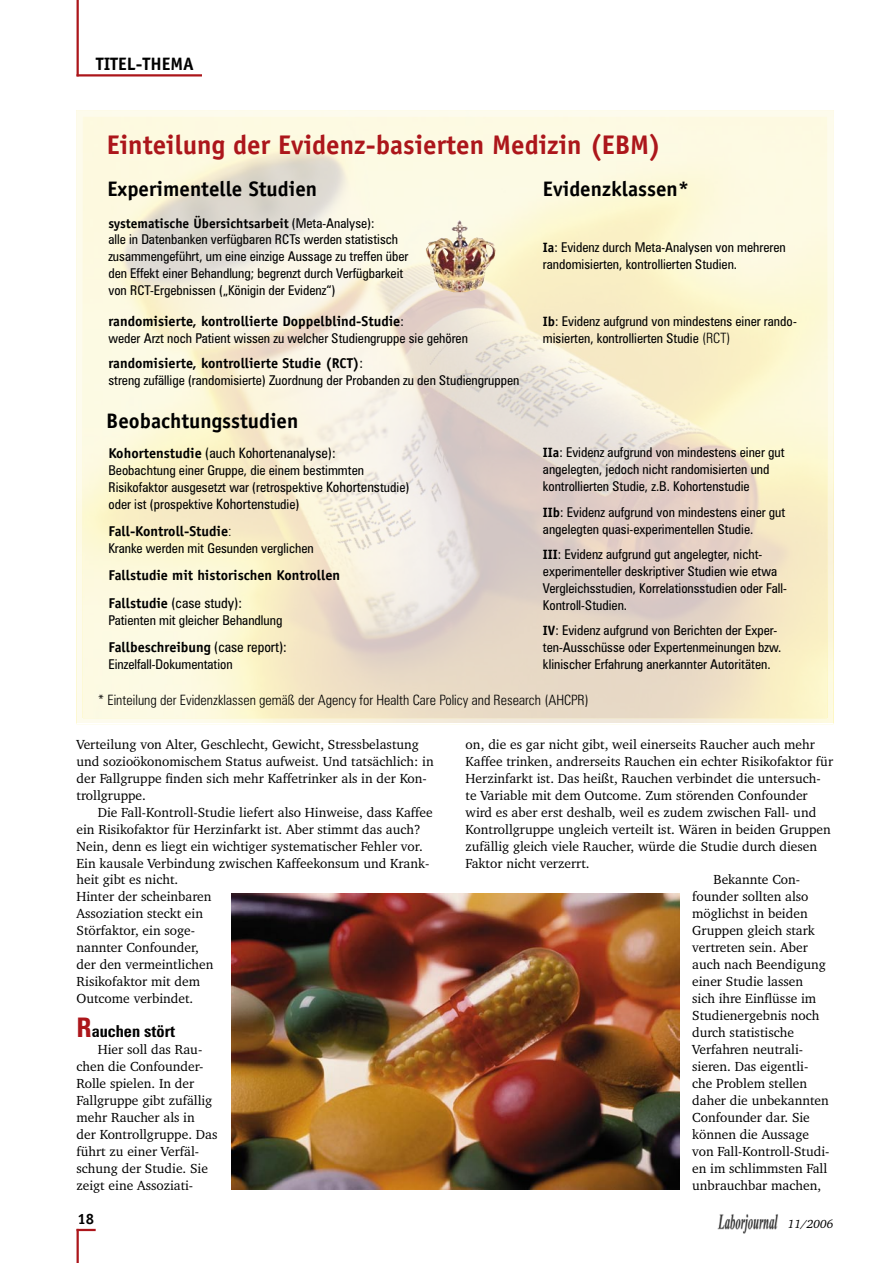
<style>
.page{position:relative;width:893px;height:1263px;background:#fff}
.page>*{position:absolute;margin:0;border:0;box-sizing:border-box;transform-origin:0 0}
.Bildlegende{font:700 27px "Officina Sans";color:#ac161b}
.Bildlegende-2{font:700 21px "Officina Sans";color:#000}
.t1{font:700 18px "Officina Sans";color:#000}
.Fließtext{font:700 condensed 16.5px "Zurich BT";color:#000}
.t2{font:700 15px "Officina Sans";color:#000}
.Bildlegende-3{font:700 14.25px "Officina Sans";color:#000}
.Bildlegende-4{font:300 condensed 14.25px "Zurich BT";color:#000}
.Bildlegende-5{font:condensed 14.25px "Zurich BT";color:#000}
.Fließtext-2{font:13.5px/17px "Charter IT Cby BT";color:#000}
.Bildlegende-6{font:condensed 13.5px/17px "Zurich BT";color:#000}
.Bildlegende-7{font:700 13.5px "Officina Sans";color:#000}
.t3{font:italic 12px "Charter IT Cby BT";color:#000}
.s1{font-family:"Zurich BT";font-weight:400;font-stretch:condensed}
.s2{font-family:"Zurich BT";font-weight:400;font-stretch:condensed;font-size:13.5px}
.s3{font-family:"Officina Sans";font-weight:700;font-stretch:normal}
.s4{font-size:14.25px}
.s5{font-family:"Zurich BT";font-weight:300;font-stretch:condensed}
.s6{font-weight:300;font-size:14.25px}
.s7{font-size:27px;color:#ac161b}
</style>
<div class="page">
<hr style="left:77px;top:1229px;width:2px;height:34px;background:#ac161b">
<svg style="left:79px;top:1229px;width:17px;height:2px"></svg>
<img style="left:717px;top:1214px;width:61px;height:20px">
<hr style="left:77px;top:0;width:2px;height:76px;background:#ac161b">
<hr style="left:77px;top:74px;width:125px;height:2px;background:#ac161b">
<img style="left:84px;top:118px;width:742px;height:599px">
<img style="left:426px;top:220px;width:70px;height:72px">
<div style="left:77px;top:111px;width:756px;height:613px;border:6px solid #fff"></div>
<img style="left:231px;top:893px;width:448px;height:296px">
<h3 class="t1" style="left:96px;top:53px;width:100px">TITEL-THEMA</h3>
<p class="Bildlegende" style="left:107px;top:128px;width:556px">Einteilung der Evidenz-basierten Medizin (EBM)</p>
<p class="Bildlegende-2" style="left:108px;top:176px;width:211px">Experimentelle Studien</p>
<p class="Bildlegende-7" style="left:108px;top:214px;width:268px">systematische Übersichtsarbeit <span class="s1">(Meta-Analyse):</span></p>
<p class="Bildlegende-6" style="left:108px;top:231px;width:302px">alle in Datenbanken verfügbaren RCTs werden statistisch zusammengeführt, um eine einzige Aussage zu treffen über den Effekt einer Behandlung; begrenzt durch Verfügbarkeit von RCT-Ergebnissen („Königin der Evidenz“)</p>
<p class="Bildlegende-3" style="left:108px;top:312px;width:297px">randomisierte, kontrollierte Doppelblind-Studie<span class="s2">:</span></p>
<p class="Bildlegende-6" style="left:108px;top:330px;width:361px">weder Arzt noch Patient wissen zu welcher Studiengruppe sie gehören</p>
<p class="Bildlegende-3" style="left:108px;top:354px;width:256px">randomisierte, kontrollierte Studie (RCT)<span class="s1">:</span></p>
<p class="Bildlegende-6" style="left:108px;top:372px;width:412px">streng zufällige (randomisierte) Zuordnung der Probanden zu den Studiengruppen</p>
<p class="Bildlegende-2" style="left:106px;top:408px;width:194px">Beobachtungsstudien</p>
<p class="Bildlegende-5" style="left:108px;top:444px;width:229px"><span class="s3">Kohortenstudie</span> (auch Kohortenanalyse):</p>
<p class="Bildlegende-6" style="left:108px;top:461px;width:257px">Beobachtung einer Gruppe, die einem bestimmten</p>
<p class="Bildlegende-6" style="left:108px;top:478px;width:302px">Risikofaktor ausgesetzt war (retrospektive <span class="s4">Kohortens</span>tudie)</p>
<p class="Bildlegende-6" style="left:108px;top:495px;width:193px">oder ist (prospektive <span class="s4">Kohortens</span>tudie)</p>
<p class="Bildlegende-3" style="left:108px;top:522px;width:125px">Fall-Kontroll-Studie<span class="s5">:</span></p>
<p class="Bildlegende-6" style="left:108px;top:539px;width:207px">Kranke werden mit Gesunden verglichen</p>
<p class="Bildlegende-3" style="left:108px;top:567px;width:233px">Fallstudie mit historischen Kontrollen</p>
<p class="Bildlegende-5" style="left:108px;top:595px;width:135px"><span class="s3">Fallstudie</span> (case study):</p>
<p class="Bildlegende-6" style="left:108px;top:612px;width:176px">Patienten mit gleicher Behandlung</p>
<p class="Bildlegende-3" style="left:108px;top:638px;width:180px">Fallbeschreibung <span class="s1">(case report):</span></p>
<p class="Bildlegende-6" style="left:108px;top:655px;width:126px">Einzelfall-Dokumentation</p>
<p class="Bildlegende-2" style="left:543px;top:176px;width:148px">Evidenzklassen*</p>
<p class="Bildlegende-6" style="left:543px;top:239px;width:244px"><span class="s3">Ia</span>: Evidenz durch Meta-Analysen von mehreren randomisierten, kontrollierten Studien.</p>
<p class="Bildlegende-6" style="left:543px;top:312px;width:255px"><span class="s3">Ib</span>: Evidenz aufgrund von mindestens einer rando&shy;misierten, kontrollierten Studie <span class="s6">(RCT)</span></p>
<p class="Bildlegende-6" style="left:543px;top:444px;width:243px"><span class="s3">IIa</span>: Evidenz aufgrund von mindestens einer gut angelegten, jedoch nicht randomisierten und kontrollierten Studie, z.B. Kohortenstudie</p>
<p class="Bildlegende-6" style="left:543px;top:504px;width:244px"><span class="s3">IIb</span>: Evidenz aufgrund von mindestens einer gut angelegten quasi-experimentellen Studie.</p>
<p class="Bildlegende-6" style="left:543px;top:546px;width:245px"><span class="s3">III</span>: Evidenz aufgrund gut angelegter, nicht&shy;experimenteller deskriptiver Studien wie etwa Vergleichsstudien, Korrelationsstudien oder Fall-Kontroll-Studien.</p>
<p class="Bildlegende-6" style="left:543px;top:622px;width:240px"><span class="s3">IV</span>: Evidenz aufgrund von Berichten der Exper&shy;ten-Ausschüsse oder Expertenmeinungen bzw. klinischer Erfahrung anerkannter Autoritäten.</p>
<p class="Bildlegende-4" style="left:98px;top:691px;width:492px">* Einteilung der Evidenzklassen gemäß der Agency for Health Care Policy and Research (AHCPR)</p>
<p class="Fließtext-2" style="left:77px;top:735px;width:359px">Verteilung von Alter, Geschlecht, Gewicht, Stressbelastung und sozioökonomischem Status aufweist. Und tatsächlich: in der Fallgruppe finden sich mehr Kaffetrinker als in der Kon&shy;trollgruppe.</p>
<p class="Fließtext-2" style="left:77px;top:803px;width:358px;text-indent:21px">Die Fall-Kontroll-Studie liefert also Hinweise, dass Kaffee ein Risikofaktor für Herzinfarkt ist. Aber stimmt das auch?<br>Nein, denn es liegt ein wichtiger systematischer Fehler vor.<br>Ein kausale Verbindung zwischen Kaffeekonsum und Krank&shy;heit gibt es nicht.<br>Hinter der scheinbaren<br>Assoziation steckt ein<br>Störfaktor, ein soge-<br>nannter Confounder,<br>der den vermeintlichen<br>Risikofaktor mit dem<br>Outcome verbindet.</p>
<p class="Fließtext" style="left:77px;top:1021px;width:100px"><span class="s7">R</span>auchen stört</p>
<p class="Fließtext-2" style="left:77px;top:1040px;width:142px;text-indent:21px">Hier soll das Rau&shy;chen die Confounder-<br>Rolle spielen. In der<br>Fallgruppe gibt zufällig mehr Raucher als in der Kontrollgruppe. Das führt zu einer Verfäl&shy;schung der Studie. Sie zeigt eine Assoziati-</p>
<p class="t2" style="left:78px;top:1209px;width:18px">18</p>
<p class="Fließtext-2" style="left:466px;top:735px;width:369px">on, die es gar nicht gibt, weil einerseits Raucher auch mehr Kaffee trinken, andrerseits Rauchen ein echter Risikofaktor für Herzinfarkt ist. Das heißt, Rauchen verbindet die untersuch&shy;te Variable mit dem Outcome. Zum störenden Confounder wird es aber erst deshalb, weil es zudem zwischen Fall- und Kontrollgruppe ungleich verteilt ist. Wären in beiden Gruppen zufällig gleich viele Raucher, würde die Studie durch diesen Faktor nicht verzerrt.</p>
<p class="Fließtext-2" style="left:692px;top:871px;width:139px;text-indent:21px">Bekannte Con&shy;founder sollten also möglichst in beiden<br>Gruppen gleich stark vertreten sein. Aber auch nach Beendigung einer Studie lassen<br>sich ihre Einflüsse im<br>Studienergebnis noch durch statistische<br>Verfahren neutrali&shy;sieren. Das eigentli&shy;che Problem stellen daher die unbekannten<br>Confounder dar. Sie können die Aussage von Fall-Kontroll-Studi&shy;en im schlimmsten Fall unbrauchbar machen,</p>
<p class="t3" style="left:788px;top:1216px;width:47px">11/2006</p>
</div>
